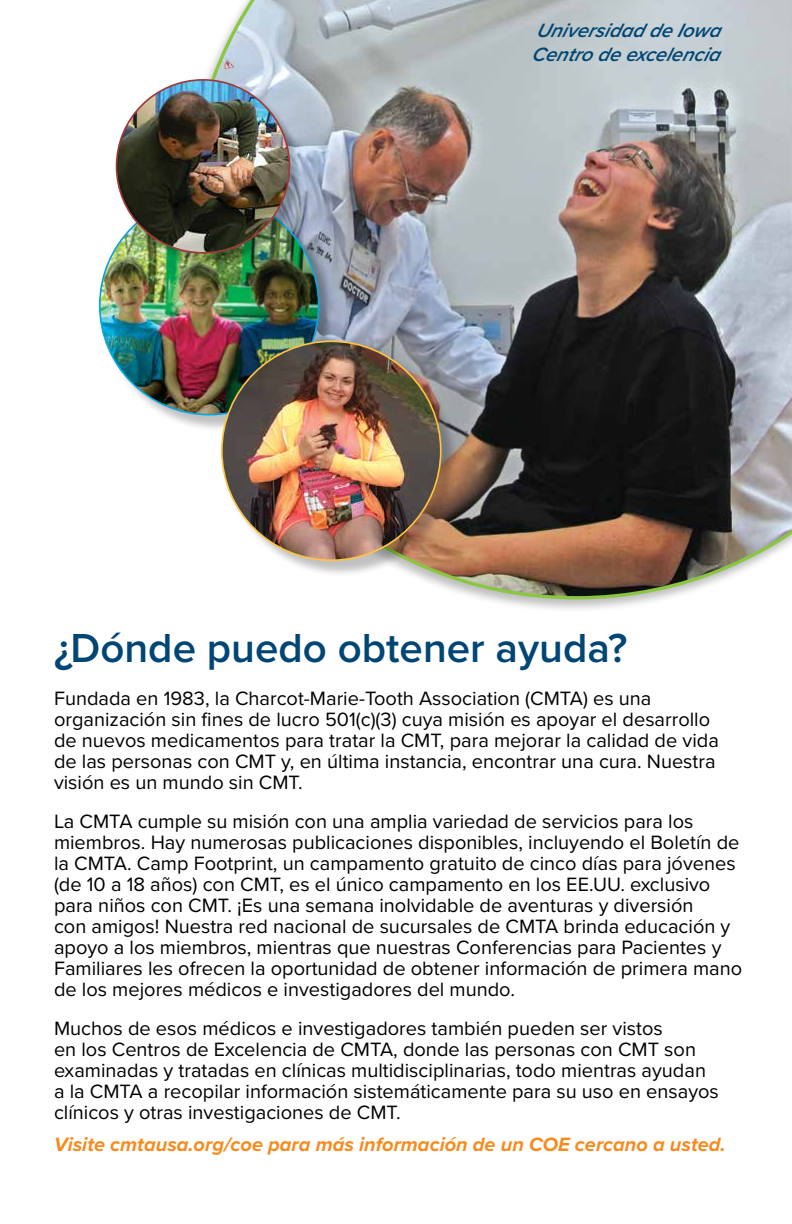
<style>
.page{position:relative;width:792px;height:1224px;background:#fff}
.page>*{position:absolute;margin:0;border:0;box-sizing:border-box;transform-origin:0 0}
.t1{font:600 42px "Proxima Nova";color:#004674}
.t2{font:20px/21px "Proxima Nova";color:#000}
.t3{font:italic 700 20px "Proxima Nova";color:#f68b1f}
.t4{font:italic 600 20px/24px "Proxima Nova";color:#004674}
</style>
<div class="page">
<div style="left:176px;top:0;width:616px;height:613px;background:#000;opacity:.26"></div>
<img style="left:188px;top:0;width:604px;height:599px">
<div style="left:101px;top:197px;width:235px;height:235px;background:#000;opacity:.25"></div>
<img style="left:100px;top:196px;width:219px;height:219px;border-radius:109px">
<div style="left:223px;top:343px;width:235px;height:235px;background:#000;opacity:.25"></div>
<img style="left:222px;top:341px;width:219px;height:219px;border-radius:109px">
<div style="left:118px;top:81px;width:185px;height:185px;background:#000;opacity:.25"></div>
<img style="left:117px;top:80px;width:172px;height:173px;border-radius:86px">
<p class="t4" style="left:532px;top:18px;width:198px">UniversidaddeIowa<br>Centrodeexcelencia</p>
<h1 class="t1" style="left:54px;top:617px;width:575px">¿Dónde puedo obtener ayuda?</h1>
<p class="t2" style="left:54px;top:687px;width:666px">Fundada en 1983, la Charcot-Marie-Tooth Association (CMTA) es una organización sin fines de lucro 501(c)(3) cuya misión es apoyar el desarrollo de nuevos medicamentos para tratar la CMT, para mejorar la calidad de vida de las personas con CMT y, en última instancia, encontrar una cura. Nuestra visión es un mundo sin CMT.</p>
<p class="t2" style="left:54px;top:810px;width:690px">La CMTA cumple su misión con una amplia variedad de servicios para los miembros. Hay numerosas publicaciones disponibles, incluyendo el Boletín de la CMTA. Camp Footprint, un campamento gratuito de cinco días para jóvenes (de 10 a 18 años) con CMT, es el único campamento en los EE.UU. exclusivo para niños con CMT. ¡Es una semana inolvidable de aventuras y diversión<br>con amigos! Nuestra red nacional de sucursales de CMTA brinda educación y apoyo a los miembros, mientras que nuestras Conferencias para Pacientes y Familiares les ofrecen la oportunidad de obtener información de primera mano de los mejores médicos e investigadores del mundo.</p>
<p class="t2" style="left:54px;top:1017px;width:666px">Muchos de esos médicos e investigadores también pueden ser vistos<br>en los Centros de Excelencia de CMTA, donde las personas con CMT son examinadas y tratadas en clínicas multidisciplinarias, todo mientras ayudan a la CMTA a recopilar información sistemáticamente para su uso en ensayos clínicos y otras investigaciones de CMT.</p>
<p class="t3" style="left:54px;top:1129px;width:673px">Visite cmtausa.org/coe para más información de un COE cercano a usted.</p>
</div>
